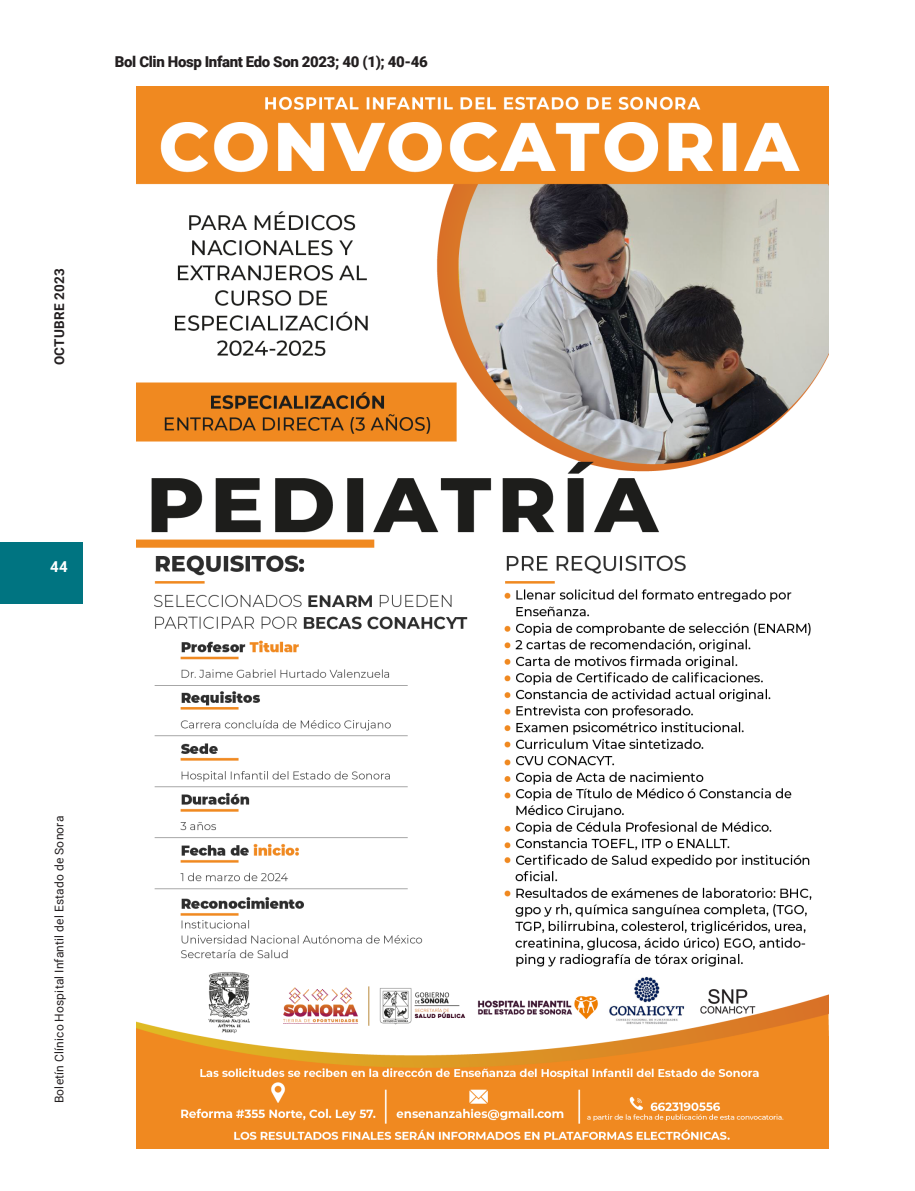
<style>
.page{position:relative;width:915px;height:1191px;background:#fff}
.page>*{position:absolute;margin:0;border:0;box-sizing:border-box;transform-origin:0 0}
.t1{font:900 15px "Roboto";letter-spacing:-.025em;color:#231f20}
.t2{font:700 15px "Roboto";color:#fff}
.t3{font:700 13.5px "Roboto";letter-spacing:.015em;color:#231f20}
.t4{font:12px "Roboto";letter-spacing:.015em;color:#231f20}
</style>
<div class="page">
<div style="left:0;top:542px;width:83px;height:62px;background:#007481"></div>
<img style="left:136px;top:87px;width:691px;height:1061px">
<p class="t1" style="left:115px;top:51px;width:314px">Bol Clin Hosp Infant Edo Son 2023; 40 (1); 40-46</p>
<p class="t3" style="left:50px;top:365px;width:98px;rotate:-90deg">OCTUBRE 2023</p>
<p class="t2" style="left:50px;top:556px;width:19px">44</p>
<p class="t4" style="left:51px;top:1103px;width:289px;rotate:-90deg">Boletín Clínico Hospital Infantil del Estado de Sonora</p>
</div>
